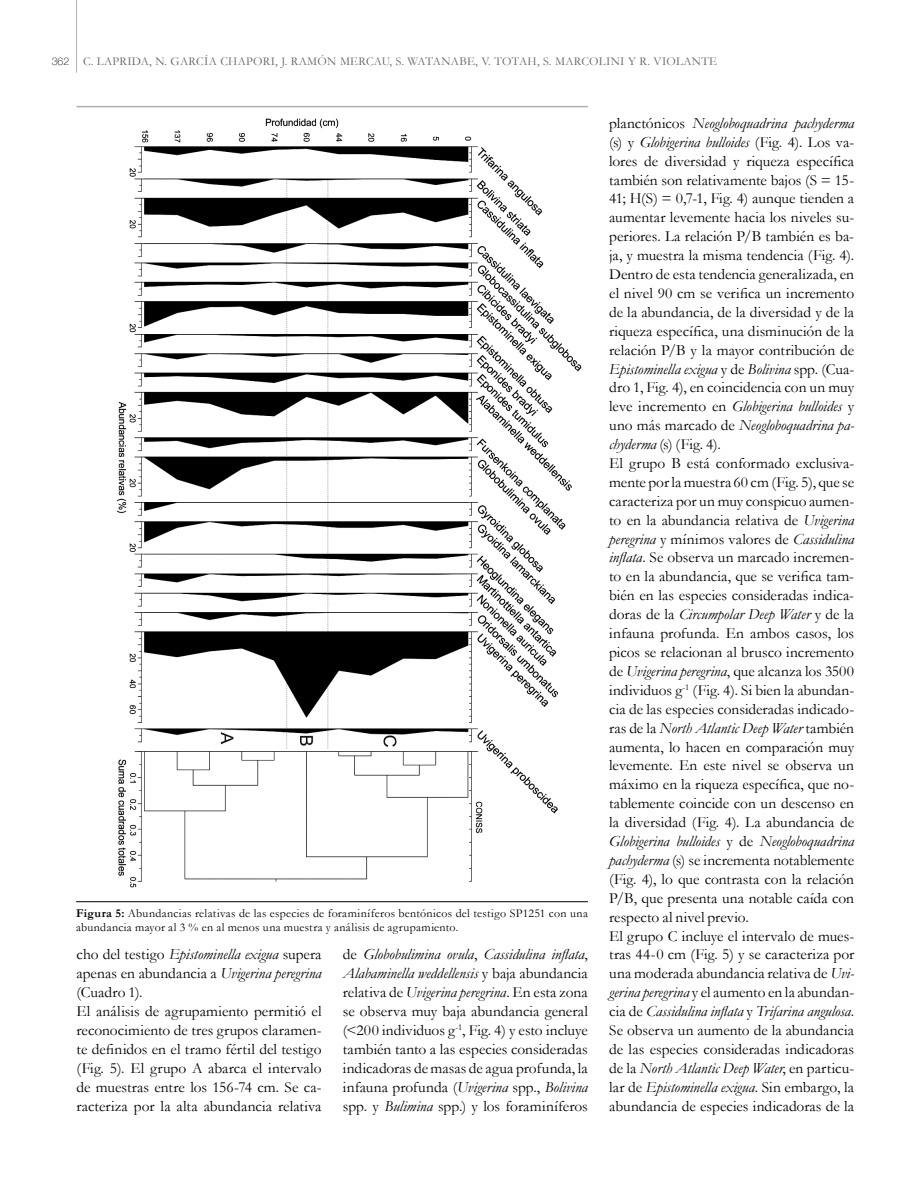
<style>
.page{position:relative;width:918px;height:1188px;background:#fff}
.page>*{position:absolute;margin:0;border:0;box-sizing:border-box;transform-origin:0 0}
.t1{font:15.45px/18.9px "Garamond";color:#000}
.t2{font:12px/14.4px "Garamond";letter-spacing:.025em;color:#000}
.t3{font:12px "Garamond";letter-spacing:.025em;color:#636466}
.s1{font-family:"Helvetica Neue";font-weight:100;font-size:10.5px;color:#000}
.s2{font-weight:700}
.s3{font-style:italic}
</style>
<div class="page">
<hr style="left:76px;top:0;width:1px;height:73px;background:#b1b4b6">
<img style="left:116px;top:118px;width:466px;height:770px">
<hr style="left:77px;top:106px;width:511px;height:1px;background:#afb1b4">
<hr style="left:76px;top:901px;width:512px;height:1px;background:#000">
<p class="t3" style="left:52px;top:53px;width:667px"><span class="s1">362</span> C. LAPRIDA, N. GARCÍA CHAPORI, J. RAMÓN MERCAU, S. WATANABE, V. TOTAH, S. MARCOLINI y R. VIOLANTE</p>
<p class="t2" style="left:76px;top:906px;width:513px"><span class="s2">Figura 5:</span> Abundancias relativas de las especies de foraminíferos bentónicos del testigo SP1251 con una abundancia mayor al 3 % en al menos una muestra y análisis de agrupamiento.</p>
<p class="t1" style="left:77px;top:945px;width:247px">cho del testigo <span class="s3">Epistominella exigua</span> supera apenas en abundancia a <span class="s3">Uvigerina peregrina </span>(Cuadro 1).<br>El análisis de agrupamiento permitió el reconocimiento de tres grupos claramen&shy;te definidos en el tramo fértil del testigo (Fig. 5). El grupo A abarca el intervalo de muestras entre los 156-74 cm. Se ca&shy;racteriza por la alta abundancia relativa</p>
<p class="t1" style="left:343px;top:945px;width:247px;text-align:justify">de <span class="s3">Globobulimina ovula</span>, <span class="s3">Cassidulina inflata</span>, <span class="s3">Alabaminella weddellensis</span> y baja abundancia relativa de <span class="s3">Uvigerina peregrina</span>. En esta zona se observa muy baja abundancia general (&lt;200 individuos g<sup>-1</sup>, Fig. 4) y esto incluye también tanto a las especies consideradas indicadoras de masas de agua profunda, la infauna profunda (<span class="s3">Uvigerina</span> spp., <span class="s3">Bolivina </span>spp. y <span class="s3">Bulimina</span> spp.) y los foraminíferos</p>
<p class="t1" style="left:609px;top:113px;width:247px">planctónicos <span class="s3">Neogloboquadrina pachyderma </span>(s) y <span class="s3">Globigerina bulloides</span> (Fig. 4). Los va&shy;lores de diversidad y riqueza específica también son relativamente bajos (S = 15- 41; H(S) = 0,7-1, Fig. 4) aunque tienden a aumentar levemente hacia los niveles su&shy;periores. La relación P/B también es ba&shy;ja, y muestra la misma tendencia (Fig. 4).<br>Dentro de esta tendencia generalizada, en el nivel 90 cm se verifica un incremento de la abundancia, de la diversidad y de la riqueza específica, una disminución de la relación P/B y la mayor contribución de <span class="s3">Epistominella exigua</span> y de <span class="s3">Bolivina</span> spp. (Cua&shy;dro 1, Fig. 4), en coincidencia con un muy leve incremento en <span class="s3">Globigerina bulloides</span> y uno más marcado de <span class="s3">Neogloboquadrina pa&shy;chyderma</span> (s) (Fig. 4).<br>El grupo B está conformado exclusiva&shy;mente por la muestra 60 cm (Fig. 5), que se caracteriza por un muy conspicuo aumen&shy;to en la abundancia relativa de <span class="s3">Uvigerina peregrina</span> y mínimos valores de <span class="s3">Cassidulina inflata</span>. Se observa un marcado incremen&shy;to en la abundancia, que se verifica tam&shy;bién en las especies consideradas indica&shy;doras de la <span class="s3">Circumpolar Deep Water</span> y de la infauna profunda. En ambos casos, los picos se relacionan al brusco incremento de <span class="s3">Uvigerina peregrina</span>, que alcanza los 3500 individuos g<sup>-1</sup> (Fig. 4). Si bien la abundan&shy;cia de las especies consideradas indicado&shy;ras de la <span class="s3">North Atlantic Deep Water</span> también aumenta, lo hacen en comparación muy levemente. En este nivel se observa un máximo en la riqueza específica, que no&shy;tablemente coincide con un descenso en la diversidad (Fig. 4). La abundancia de <span class="s3">Globigerina bulloides</span> y de <span class="s3">Neogloboquadrina pachyderma</span> (s) se incrementa notablemente (Fig. 4), lo que contrasta con la relación P/B, que presenta una notable caída con respecto al nivel previo.<br>El grupo C incluye el intervalo de mues&shy;tras 44-0 cm (Fig. 5) y se caracteriza por una moderada abundancia relativa de <span class="s3">Uvi&shy;gerina peregrina</span> y el aumento en la abundan&shy;cia de <span class="s3">Cassidulina inflata</span> y <span class="s3">Trifarina angulosa</span>.<br>Se observa un aumento de la abundancia de las especies consideradas indicadoras de la <span class="s3">North Atlantic Deep Water</span>, en particu&shy;lar de <span class="s3">Epistominella exigua</span>. Sin embargo, la abundancia de especies indicadoras de la</p>
</div>
